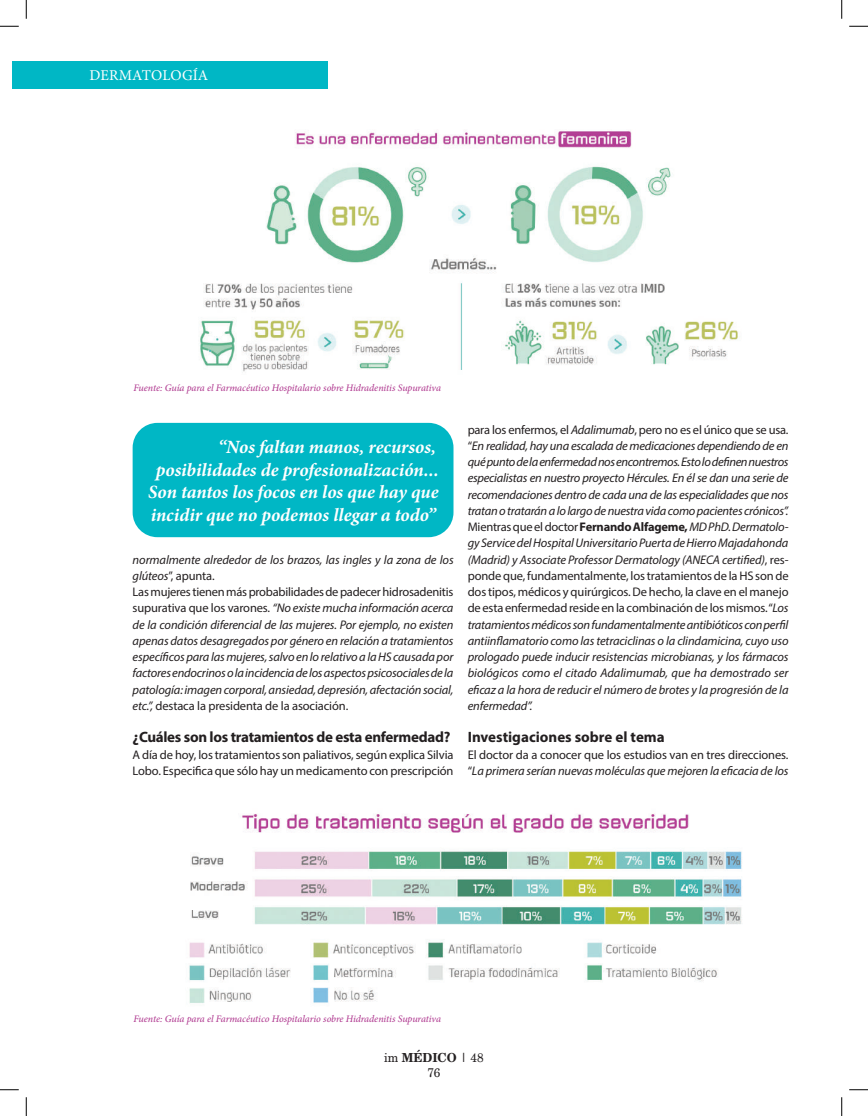
<style>
.page{position:relative;width:868px;height:1116px;background:#fff}
.page>*{position:absolute;margin:0;border:0;box-sizing:border-box;transform-origin:0 0}
.t1{font:italic 700 18.75px/22.5px "Minion Pro";letter-spacing:-.005em;color:#fff;text-align:right}
.t2{font:700 15px "Myriad Pro";letter-spacing:-.02em;color:#231f20}
.t3{font:700 15px "Myriad Pro";color:#231f20}
.t4{font:15px "Minion Pro";color:#fff}
.t5{font:italic 12.5px/16.2px "Myriad Pro";letter-spacing:-.01em;color:#231f20}
.t6{font:12.5px/16.2px "Myriad Pro";letter-spacing:-.01em;color:#231f20}
.t7{font:12.5px/15px "New Brunswick";color:#231f20;text-align:center;scale:.95 1}
.t8{font:italic 500 10px "Minion Pro";letter-spacing:-.01em;color:#b23f93}
.s1{font-style:normal}
.s2{font-weight:700;font-style:normal}
.s3{font-weight:700}
</style>
<div class="page">
<div style="left:12px;top:61px;width:316px;height:27px;background:#00b7c5"></div>
<div style="left:133px;top:423px;width:320px;height:114px;background:#00b7c5;border-radius:25px"></div>
<img style="left:179px;top:131px;width:559px;height:259px">
<img style="left:189px;top:813px;width:553px;height:190px">
<svg style="left:0;top:25px;width:19px;height:2px"></svg>
<svg style="left:849px;top:25px;width:18px;height:2px"></svg>
<svg style="left:0;top:1089px;width:19px;height:1px"></svg>
<svg style="left:849px;top:1089px;width:18px;height:1px"></svg>
<svg style="left:25px;top:0;width:2px;height:19px"></svg>
<svg style="left:25px;top:1097px;width:2px;height:18px"></svg>
<svg style="left:841px;top:0;width:1px;height:19px"></svg>
<svg style="left:841px;top:1097px;width:1px;height:18px"></svg>
<p class="t4" style="left:90px;top:65px;width:120px">DERMATOLOGÍA</p>
<p class="t8" style="left:133px;top:380px;width:309px">Fuente: Guía para el Farmacéutico Hospitalario sobre Hidradenitis Supurativa</p>
<h1 class="t1" style="left:148px;top:435px;width:292px">“Nos faltan manos, recursos, posibilidades de profesionalización...<br>Son tantos los focos en los que hay que incidir que no podemos llegar a todo”</h1>
<p class="t5" style="left:133px;top:551px;width:322px">normalmente alrededor de los brazos, las ingles y la zona de los glúteos<span class="s1">”, apunta.<br>Las mujeres tienen más probabilidades de padecer hidrosadenitis supurativa que los varones.</span> “No existe mucha información acerca de la condición diferencial de las mujeres. Por ejemplo, no existen apenas datos desagregados por género en relación a tratamientos específicos para las mujeres, salvo en lo relativo a la HS causada por factores endocrinos o la incidencia de los aspectos psicosociales de la patología: imagen corporal, ansiedad, depresión, afectación social, etc.”, <span class="s1">destaca la presidenta de la asociación.</span></p>
<p class="t2" style="left:133px;top:727px;width:319px">¿Cuáles son los tratamientos de esta enfermedad?</p>
<p class="t6" style="left:133px;top:746px;width:322px">A día de hoy, los tratamientos son paliativos, según explica Silvia<br>Lobo. Especifica que sólo hay un medicamento con prescripción</p>
<p class="t5" style="left:467px;top:421px;width:322px;text-align:justify"><span class="s1">para los enfermos, el</span> Adalimumab<span class="s1">, pero no es el único que se usa. “</span>En realidad, hay una escalada de medicaciones dependiendo de en qué punto de la enfermedad nos encontremos. Esto lo definen nuestros especialistas en nuestro proyecto Hércules. En él se dan una serie de recomendaciones dentro de cada una de las especialidades que nos tratan o tratarán a lo largo de nuestra vida como pacientes crónicos”.<br><span class="s1">Mientras que el doctor</span> <span class="s2">Fernando Alfageme,</span>MD PhD. Dermatolo&shy;gy Service del Hospital Universitario Puerta de Hierro Majadahonda (Madrid) y Associate Professor Dermatology (ANECA certified)<span class="s1">, res&shy;ponde que, fundamentalmente, los tratamientos de la HS son de dos tipos, médicos y quirúrgicos. De hecho, la clave en el manejo de esta enfermedad reside en la combinación de los mismos. “</span>Los tratamientos médicos son fundamentalmente antibióticos con perfil antiinflamatorio como las tetraciclinas o la clindamicina, cuyo uso prologado puede inducir resistencias microbianas, y los fármacos biológicos como el citado Adalimumab, que ha demostrado ser eficaz a la hora de reducir el número de brotes y la progresión de la enfermedad”.</p>
<p class="t3" style="left:467px;top:727px;width:198px">Investigaciones sobre el tema</p>
<p class="t5" style="left:467px;top:746px;width:322px"><span class="s1">El doctor da a conocer que los estudios van en tres direcciones. “</span>La primera serían nuevas moléculas que mejoren la eficacia de los</p>
<p class="t8" style="left:133px;top:1012px;width:309px">Fuente: Guía para el Farmacéutico Hospitalario sobre Hidradenitis Supurativa</p>
<p class="t7" style="left:384px;top:1050px;width:106px">im <span class="s3">MÉDICO</span> | 48<br>76</p>
</div>
